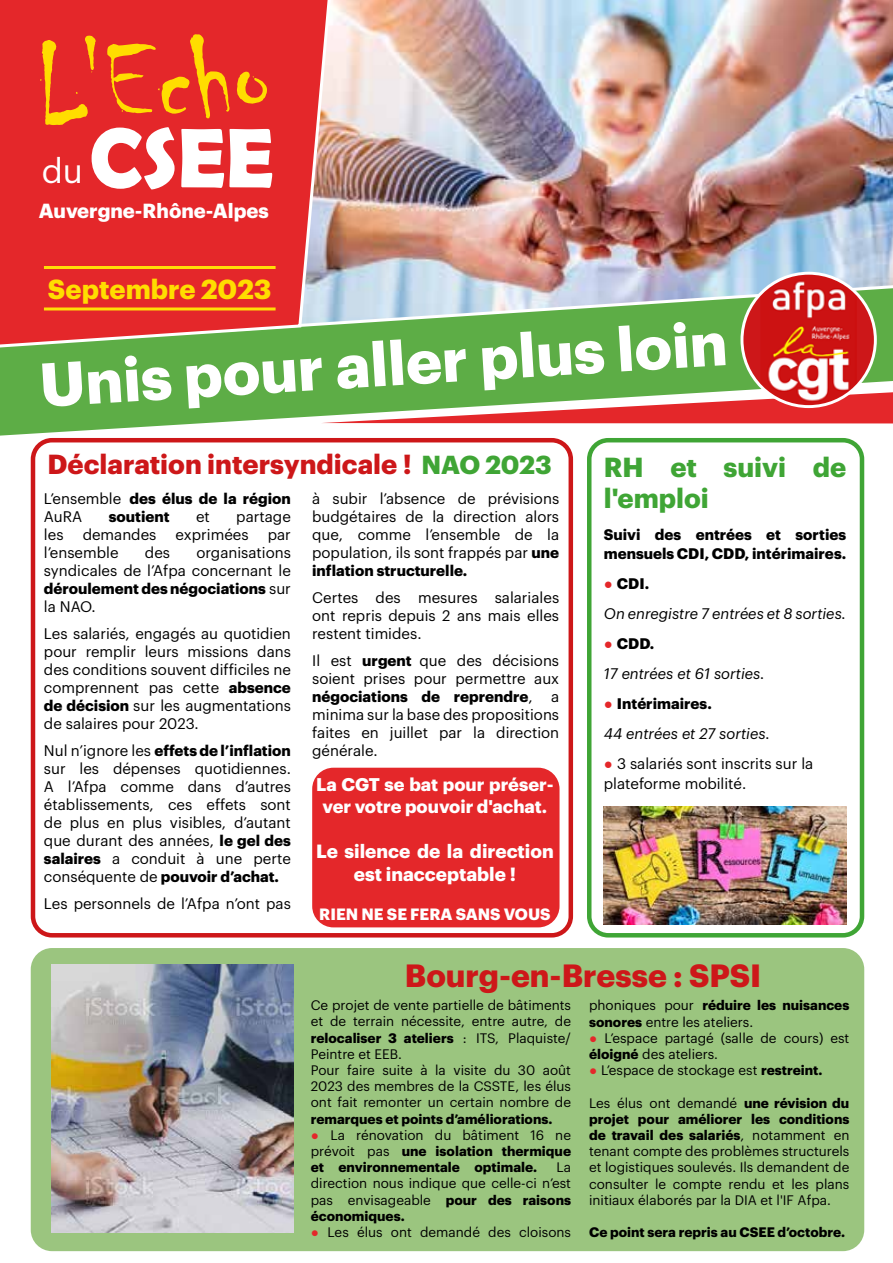
<style>
.page{position:relative;width:893px;height:1263px;background:#fff}
.page>*{position:absolute;margin:0;border:0;box-sizing:border-box;transform-origin:0 0}
.t1{font:118.35px "Chiller";color:#fd0}
.t2{font:700 85.2px "Berlin Sans FB Demi";color:#fff}
.t3{font:700 60.45px "Graphik";color:#fff}
.t4{font:33.75px "Graphik";color:#fff}
.t5{font:700 31.5px "Graphik";color:#cd1719}
.t6{font:700 27px "Graphik";color:#cd1719}
.t7{font:700 27px/31.5px "Graphik";color:#3fa535}
.t8{font:700 27px "Graphik";color:#fd0}
.t9{font:700 19.95px "Graphik";color:#fff}
.t10{font:700 18.75px/22.5px "Graphik";color:#fff;text-align:center}
.t11{font:700 18px/22.5px "Graphik";color:#fff;text-align:center}
.t12{font:700 16.05px "Graphik";color:#fff}
.t13{font:15px/18px "Graphik";color:#000;text-align:justify}
.t14{font:italic 15px/30px "Graphik";color:#000}
.t15{font:700 15px/18px "Graphik";color:#000}
.t16{font:13.5px/16.2px "Graphik";color:#000}
.t17{font:700 13.5px/16.2px "Graphik";color:#000;text-align:justify}
.s1{font-size:25.5px;color:#3fa535}
.s2{font-weight:400}
.s3{font-weight:700}
.s4{font-family:"Arial";font-weight:700;font-style:normal;color:#e4272a}
.s5{font-weight:700;font-style:normal}
.s6{font-family:"Arial";font-weight:700;color:#e4272a}
.s7{font-family:"Arial";color:#e4272a}
</style>
<div class="page">
<svg style="left:0;top:348px;width:893px;height:88px;fill:#5dad46"></svg>
<img style="left:335px;top:0;width:558px;height:348px">
<svg style="left:0;top:0;width:335px;height:349px;background:#de3736"></svg>
<hr style="left:44px;top:266px;width:232px;height:3px;background:#ffdd06">
<hr style="left:44px;top:307px;width:232px;height:3px;background:#ffdd06">
<div style="left:31px;top:438px;width:542px;height:499px;border:4px solid #cd1719;border-radius:19px"></div>
<div style="left:31px;top:948px;width:833px;height:303px;background:#9bc57f;border-radius:21px"></div>
<div style="left:587px;top:438px;width:277px;height:499px;border:4px solid #3fa535;border-radius:19px"></div>
<div style="left:312px;top:768px;width:247px;height:159px;background:#e4272a;border-radius:21px"></div>
<img style="left:604px;top:806px;width:242px;height:119px">
<img style="left:51px;top:964px;width:243px;height:269px">
<svg style="left:321px;top:392px;width:572px;height:31px"></svg>
<div style="left:742px;top:273px;width:133px;height:134px;background:#cd1719;border-radius:50%"></div>
<img style="left:760px;top:274px;width:97px;height:133px">
<div style="left:740px;top:272px;width:137px;height:136px;border:3px solid #fff;border-radius:50%"></div>
<h1 class="t1" style="left:31px;top:27px;width:235px;rotate:-5deg">L'Echo</h1>
<h3 class="t4" style="left:42px;top:146px;width:43px">du</h3>
<h2 class="t2" style="left:89px;top:109px;width:186px">CSEE</h2>
<h3 class="t9" style="left:39px;top:195px;width:232px">Auvergne-Rhône-Alpes</h3>
<h3 class="t8" style="left:48px;top:268px;width:225px">Septembre 2023</h3>
<h3 class="t3" style="left:36px;top:341px;width:690px;rotate:-4deg">Unis pour aller plus loin</h3>
<h3 class="t6" style="left:48px;top:444px;width:506px">Déclaration intersyndicale ! <span class="s1">NAO 2023</span></h3>
<p class="t15" style="left:44px;top:489px;width:248px"><span class="s2">L’ensemble</span> des élus de la région<br><span class="s2">AuRA</span></p>
<p class="t15" style="left:109px;top:507px;width:62px">soutient</p>
<p class="t13" style="left:196px;top:507px;width:15px">et</p>
<p class="t13" style="left:236px;top:507px;width:56px">partage</p>
<p class="t13" style="left:44px;top:525px;width:21px">les</p>
<p class="t13" style="left:83px;top:525px;width:75px">demandes</p>
<p class="t13" style="left:176px;top:525px;width:75px">exprimées</p>
<p class="t13" style="left:268px;top:525px;width:25px">par</p>
<p class="t13" style="left:44px;top:543px;width:76px">l’ensemble</p>
<p class="t13" style="left:145px;top:543px;width:27px">des</p>
<p class="t13" style="left:44px;top:543px;width:248px;text-indent:153px">organisations syndicales de l’Afpa concernant le <span class="s3">déroulement des négociations</span> sur la NAO.</p>
<p class="t13" style="left:44px;top:624px;width:248px">Les salariés, engagés au quotidien pour remplir leurs missions dans des conditions souvent difficiles ne comprennent pas cette <span class="s3">absence de décision</span> sur les augmentations de salaires pour 2023.</p>
<p class="t13" style="left:44px;top:741px;width:248px">Nul n’ignore les <span class="s3">effets de l’inflation </span>sur les dépenses quotidiennes.<br>A l’Afpa comme dans d’autres établissements, ces effets sont de plus en plus visibles, d’autant que durant des années, <span class="s3">le gel des salaires</span> a conduit à une perte conséquente de <span class="s3">pouvoir d’achat.</span></p>
<p class="t13" style="left:44px;top:894px;width:248px">Les personnels de l’Afpa n’ont pas</p>
<p class="t13" style="left:312px;top:489px;width:248px">à subir l’absence de prévisions budgétaires de la direction alors que, comme l’ensemble de la population, ils sont frappés par <span class="s3">une inflation structurelle.</span></p>
<p class="t13" style="left:312px;top:588px;width:248px">Certes des mesures salariales ont repris depuis 2 ans mais elles restent timides.</p>
<p class="t13" style="left:312px;top:651px;width:248px">Il est <span class="s3">urgent</span> que des décisions soient prises pour permettre aux <span class="s3">négociations de reprendre</span>, a minima sur la base des propositions faites en juillet par la direction générale.</p>
<p class="t11" style="left:316px;top:771px;width:239px">La CGT se bat pour préser&shy;ver votre pouvoir d'achat.</p>
<p class="t10" style="left:316px;top:839px;width:239px">Le silence de la direction est inacceptable !</p>
<p class="t12" style="left:319px;top:902px;width:233px">RIEN NE SE FERA SANS VOUS</p>
<h3 class="t7" style="left:604px;top:449px;width:244px">RH et suivi de l'emploi</h3>
<p class="t15" style="left:604px;top:523px;width:244px;line-height:19.5px">Suivi des entrées et sorties mensuels CDI, CDD, intérimaires.</p>
<p class="t14" style="left:604px;top:568px;width:244px"><span class="s4">●</span> <span class="s5">CDI.<br></span>On enregistre 7 entrées et 8 sorties.</p>
<p class="t14" style="left:604px;top:628px;width:162px"><span class="s4">●</span> <span class="s5">CDD.<br></span>17 entrées et 61 sorties.</p>
<p class="t14" style="left:604px;top:688px;width:168px"><span class="s4">●</span> <span class="s5">Intérimaires.<br></span>44 entrées et 27 sorties.</p>
<p class="t13" style="left:604px;top:753px;width:211px;line-height:19.5px"><span class="s6">●</span> 3 salariés sont inscrits sur la plateforme mobilité.</p>
<h3 class="t5" style="left:405px;top:951px;width:358px">Bourg-en-Bresse : SPSI</h3>
<p class="t16" style="left:311px;top:996px;width:262px">Ce projet de vente partielle de bâtiments et de terrain nécessite, entre autre, de <span class="s3">relocaliser 3 ateliers</span> : ITS, Plaquiste/ Peintre et EEB.<br>Pour faire suite à la visite du 30 août 2023 des membres de la CSSTE, les élus ont fait remonter un certain nombre de</p>
<p class="t17" style="left:311px;top:1109px;width:243px">remarques et points d’améliorations.</p>
<p class="t17" style="left:311px;top:1125px;width:262px"><span class="s7">●</span> <span class="s2">La rénovation du bâtiment 16 ne prévoit pas</span> une isolation thermique et environnementale optimale.</p>
<p class="t16" style="left:311px;top:1158px;width:262px;text-align:justify;text-indent:246px">La direction nous indique que celle-ci n’est pas envisageable <span class="s3">pour des raisons économiques.</span></p>
<p class="t16" style="left:311px;top:1223px;width:262px"><span class="s6">●</span> Les élus ont demandé des cloisons</p>
<p class="t16" style="left:589px;top:996px;width:262px">phoniques pour <span class="s3">réduire les nuisances sonores</span> entre les ateliers.</p>
<p class="t16" style="left:589px;top:1028px;width:262px"><span class="s6">●</span> L’espace partagé (salle de cours) est <span class="s3">éloigné</span> des ateliers.</p>
<p class="t16" style="left:589px;top:1061px;width:235px"><span class="s6">●</span> L’espace de stockage est <span class="s3">restreint.</span></p>
<p class="t16" style="left:589px;top:1093px;width:262px;text-align:justify">Les élus ont demandé <span class="s3">une révision du projet pour améliorer les conditions de travail des salariés</span>, notamment en tenant compte des problèmes structurels et logistiques soulevés. Ils demandent de consulter le compte rendu et les plans initiaux élaborés par la DIA et l'IF Afpa.</p>
<p class="t17" style="left:589px;top:1223px;width:258px">Ce point sera repris au CSEE d’octobre.</p>
</div>
